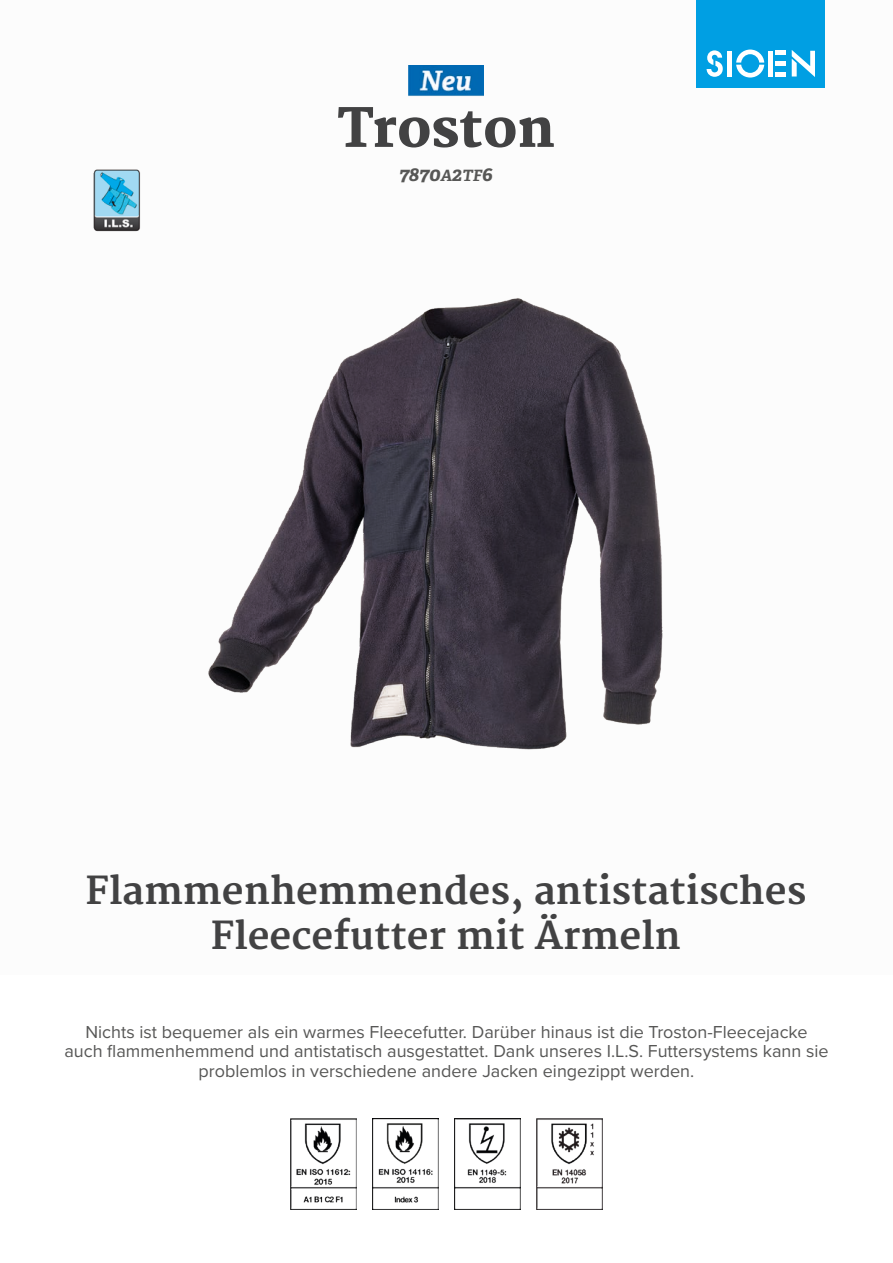
<style>
.page{position:relative;width:893px;height:1263px;background:#fff}
.page>*{position:absolute;margin:0;border:0;box-sizing:border-box;transform-origin:0 0}
.t1{font:800 52.5px "Merriweather";color:#424243}
.t2{font:700 37.5px/45px "Merriweather";color:#424243;text-align:center}
.t3{font:italic 700 19.5px "Adelle PE";color:#575756}
.t4{font:18px/19.5px "Proxima Nova";color:#575756;text-align:center}
.s1{font-size:15.6px}
</style>
<div class="page">
<div style="left:697px;top:0;width:128px;height:88px;background:#009fe3"></div>
<svg style="left:707px;top:50px;width:16px;height:27px"></svg>
<svg style="left:736px;top:50px;width:28px;height:28px"></svg>
<div style="left:727px;top:51px;width:5px;height:26px;background:#fff"></div>
<div style="left:768px;top:51px;width:5px;height:26px;background:#fff"></div>
<div style="left:775px;top:72px;width:11px;height:5px;background:#fff"></div>
<div style="left:775px;top:61px;width:11px;height:5px;background:#fff"></div>
<hr style="left:775px;top:51px;width:11px;height:4px;background:#fff">
<svg style="left:792px;top:50px;width:23px;height:27px"></svg>
<img style="left:93px;top:169px;width:48px;height:63px">
<img style="left:290px;top:1118px;width:66px;height:92px">
<img style="left:372px;top:1118px;width:66px;height:92px">
<img style="left:454px;top:1118px;width:67px;height:92px">
<img style="left:536px;top:1118px;width:67px;height:92px">
<img style="left:208px;top:298px;width:455px;height:452px">
<img style="left:408px;top:65px;width:75px;height:31px">
<h1 class="t1" style="left:337px;top:98px;width:220px">Troston</h1>
<p class="t3" style="left:399px;top:160px;width:95px">7870<span class="s1">A</span>2<span class="s1">TF</span>6</p>
<h2 class="t2" style="left:85px;top:869px;width:722px">Flammenhemmendes, antistatisches<br>Fleecefutter mit Ärmeln</h2>
<p class="t4" style="left:64px;top:1021px;width:766px">Nichts ist bequemer als ein warmes Fleecefutter. Darüber hinaus ist die Troston-Fleecejacke auch flammenhemmend und antistatisch ausgestattet. Dank unseres I.L.S. Futtersystems kann sie problemlos in verschiedene andere Jacken eingezippt werden.</p>
</div>
